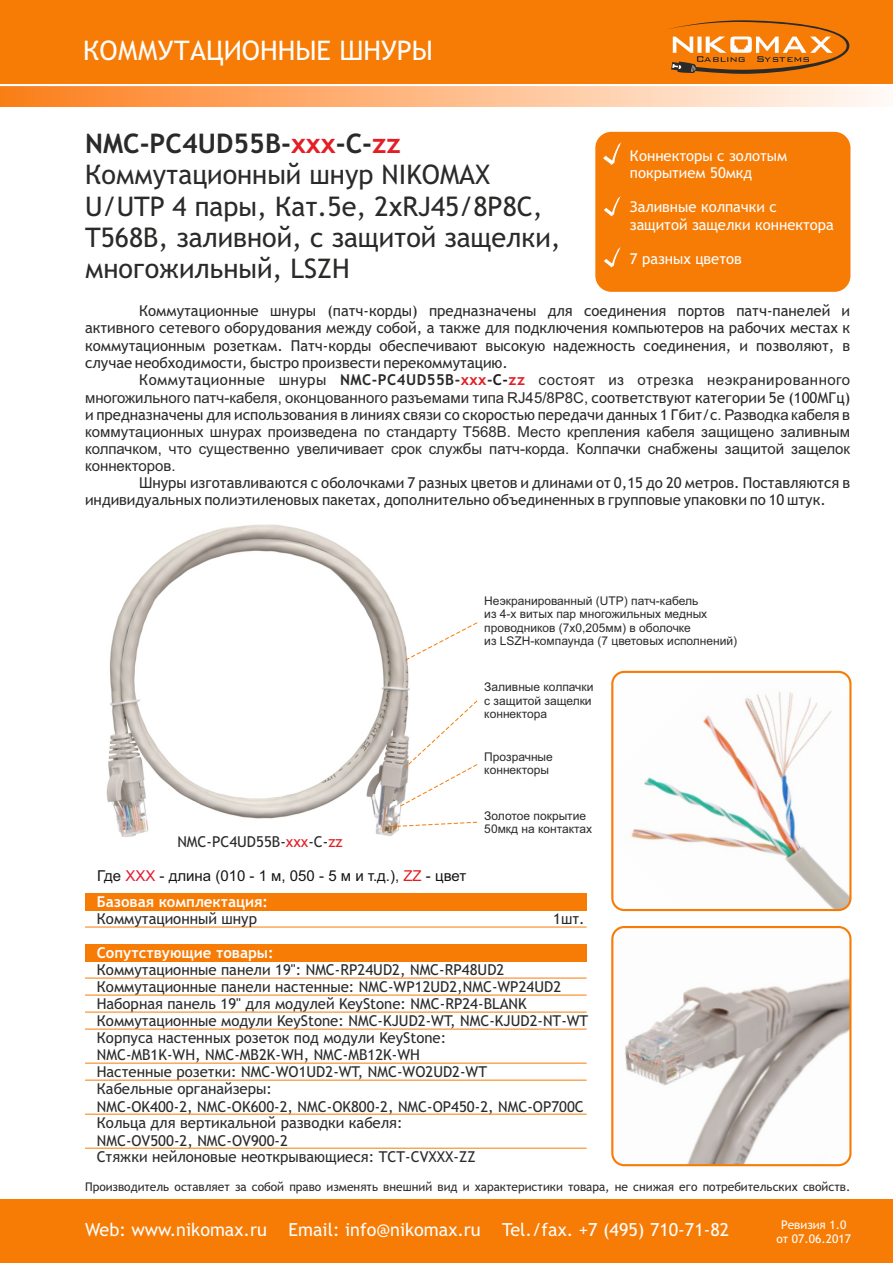
<style>
.page{position:relative;width:893px;height:1263px;background:#fff}
.page>*{position:absolute;margin:0;border:0;box-sizing:border-box;transform-origin:0 0}
.t1{font:27px/31.3px "Trebuchet MS";color:#2b2a29}
.t2{font:27px "Trebuchet MS";color:#fefefe}
.t3{font:18px "Trebuchet MS";color:#fefefe}
.t4{font:15px/17.4px "Trebuchet MS";color:#2b2a29}
.t5{font:15px/16.8px "Arial";color:#2b2a29;text-align:right}
.t6{font:700 15px "Trebuchet MS";color:#fefefe}
.t7{font:15px "Arial";color:#151616}
.t8{font:14.85px/17.2px "Trebuchet MS";color:#fefefe}
.t9{font:12px/13.4px "Arial";color:#2b2a29}
.t10{font:12px "Trebuchet MS";color:#2b2a29}
.t11{font:12px/14px "Trebuchet MS";color:#fefefe;text-align:center}
.s1{font-weight:700}
.s2{font-weight:700;color:#e31e24}
.s3{font-family:"Trebuchet MS"}
.s4{font-family:"Trebuchet MS";font-weight:700}
.s5{font-family:"Trebuchet MS";font-weight:700;color:#e31e24}
.s6{font-family:"Trebuchet MS";font-weight:700;color:#1f1b20}
.s7{font-family:"Arial"}
.s8{color:#e31e24}
.s9{color:#e21d35}
.s10{color:#2b2a29}
</style>
<div class="page">
<img style="left:612px;top:927px;width:238px;height:238px;border-radius:12px">
<div style="left:611px;top:926px;width:240px;height:240px;border:2px solid #f77c06;border-radius:12px"></div>
<img style="left:85px;top:524px;width:405px;height:387px">
<svg style="left:403px;top:622px;width:75px;height:39px"></svg>
<img style="left:612px;top:672px;width:238px;height:238px;border-radius:12px">
<div style="left:611px;top:671px;width:240px;height:240px;border:2px solid #f77c06;border-radius:12px"></div>
<svg style="left:398px;top:700px;width:80px;height:108px"></svg>
<svg style="left:390px;top:822px;width:88px;height:5px"></svg>
<div style="left:0;top:0;width:893px;height:85px;background:#f77c06"></div>
<div style="left:0;top:85px;width:893px;height:21px;background:linear-gradient(to right,#fd7e1c,#fffaf8)"></div>
<div style="left:0;top:1199px;width:893px;height:64px;background:#f77c06"></div>
<svg style="left:669px;top:20px;width:180px;height:54px"></svg>
<hr style="left:85px;top:927px;width:502px;height:1px;background:#f77c06">
<div style="left:85px;top:944px;width:502px;height:17px;background:#f77c06"></div>
<div style="left:85px;top:893px;width:502px;height:17px;background:#f77c06"></div>
<hr style="left:85px;top:1114px;width:502px;height:1px;background:#f77c06">
<hr style="left:85px;top:1080px;width:502px;height:1px;background:#f77c06">
<hr style="left:85px;top:1063px;width:502px;height:1px;background:#f77c06">
<hr style="left:85px;top:1148px;width:502px;height:1px;background:#f77c06">
<hr style="left:85px;top:1029px;width:502px;height:1px;background:#f77c06">
<hr style="left:85px;top:1012px;width:502px;height:1px;background:#f77c06">
<hr style="left:85px;top:995px;width:502px;height:1px;background:#f77c06">
<hr style="left:85px;top:978px;width:502px;height:1px;background:#f77c06">
<div style="left:595px;top:132px;width:255px;height:160px;background:#f77c06;border-radius:16px"></div>
<svg style="left:604px;top:196px;width:17px;height:20px"></svg>
<svg style="left:603px;top:142px;width:19px;height:23px"></svg>
<hr style="left:0;top:84px;width:893px;height:2px;background:#fefefe">
<svg style="left:604px;top:247px;width:17px;height:20px"></svg>
<h1 class="t2" style="left:83px;top:40px;width:351px">КОММУТАЦИОННЫЕ ШНУРЫ</h1>
<h1 class="t1" style="left:85px;top:130px;width:477px"><span class="s1">NMC-PC4UD55B-</span><span class="s2">xxx</span><span class="s1">-C-</span><span class="s2">zz<br></span>Коммутационный шнур NIKOMAX<br>U/UTP 4 пары, Кат.5е, 2хRJ45/8P8C,<br>T568B, заливной, с защитой защелки,</h1>
<p class="t8" style="left:630px;top:148px;width:159px">Коннекторы с золотым покрытием 50мкд</p>
<p class="t8" style="left:630px;top:200px;width:205px">Заливные колпачки с защитой защелки коннектора</p>
<p class="t8" style="left:630px;top:252px;width:113px">7 разных цветов</p>
<h1 class="t1" style="left:85px;top:255px;width:266px">многожильный, LSZH</h1>
<p class="t4" style="left:85px;top:303px;width:767px;text-align:justify;text-indent:54px">Коммутационные шнуры (патч-корды) предназначены для соединения портов патч-панелей и активного сетевого оборудования между собой, а также для подключения компьютеров на рабочих местах к коммутационным розеткам. Патч-корды обеспечивают высокую надежность соединения, и позволяют, в случае необходимости, быстро произвести перекоммутацию.</p>
<p class="t5" style="left:85px;top:373px;width:767px;line-height:17.4px"><span class="s3">Коммутационные шнуры</span> <span class="s4">NMC-PC4UD55B-</span><span class="s5">xxx</span><span class="s4">-</span><span class="s6">C-</span><span class="s5">zz</span> состоят из отрезка неэкранированного многожильного патч-кабеля, оконцованного разъемами типа RJ45/8P8C, <span class="s3">соответствуют категории 5e (100МГц)</span></p>
<p class="t4" style="left:85px;top:407px;width:767px">и предназначены для использования в линиях связи со скоростью передачи данных 1 Гбит/с<span class="s7">. Разводка кабеля в</span></p>
<p class="t5" style="left:85px;top:425px;width:767px;text-align:justify">коммутационных шнурах произведена по стандарту T568B. Место крепления кабеля защищено заливным колпачком, что существенно увеличивает срок службы патч-корда. Колпачки снабжены защитой защелок коннекторов.</p>
<p class="t4" style="left:85px;top:475px;width:767px;text-indent:54px">Шнуры изготавливаются с оболочками 7 разных цветов и длинами от 0,15 до 20 метров. Поставляются в индивидуальных полиэтиленовых пакетах, дополнительно объединенных в групповые упаковки по 10 штук.</p>
<p class="t9" style="left:484px;top:595px;width:254px">Неэкранированный (UTP) патч-кабель<br>из 4-х витых пар многожильных медных проводников (7х0,205мм) в оболочке<br>из LSZH-компаунда (7 цветовых исполнений)</p>
<p class="t9" style="left:484px;top:681px;width:111px">Заливные колпачки с защитой защелки коннектора</p>
<p class="t4" style="left:177px;top:834px;width:167px">NMC-PC4UD55B-<span class="s8">xxx</span>-C-<span class="s8">zz</span></p>
<p class="t7" style="left:97px;top:870px;width:371px">Где <span class="s9">XXX</span> - длина (010 - 1 м, 050 - 5 м и т.д.)<span class="s10">,</span> <span class="s8">ZZ</span> - цвет</p>
<p class="t6" style="left:97px;top:896px;width:173px">Базовая комплектация:</p>
<p class="t9" style="left:484px;top:751px;width:70px">Прозрачные коннекторы</p>
<p class="t9" style="left:484px;top:810px;width:109px">Золотое покрытие<br>50мкд на контактах</p>
<p class="t4" style="left:97px;top:911px;width:162px">Коммутационный шнур</p>
<p class="t4" style="left:553px;top:911px;width:33px">1шт.</p>
<p class="t6" style="left:97px;top:947px;width:178px">Сопутствующие товары:</p>
<p class="t4" style="left:97px;top:962px;width:409px">Коммутационные панели 19": NMC-RP24UD2, NMC-RP48UD2</p>
<p class="t4" style="left:97px;top:979px;width:466px">Коммутационные панели настенные: NMC-WP12UD2,NMC-WP24UD2</p>
<p class="t4" style="left:97px;top:996px;width:431px">Наборная панель 19" для модулей KeyStone: NMC-RP24-BLANK</p>
<p class="t4" style="left:97px;top:1013px;width:493px">Коммутационные модули KeyStone: NMC-KJUD2-WT, NMC-KJUD2-NT-WT</p>
<p class="t4" style="left:97px;top:1030px;width:351px">Корпуса настенных розеток под модули KeyStone:<br>NMC-MB1K-WH, NMC-MB2K-WH, NMC-MB12K-WH</p>
<p class="t4" style="left:97px;top:1064px;width:392px">Настенные розетки: NMC-WO1UD2-WT, NMC-WO2UD2-WT</p>
<p class="t4" style="left:97px;top:1081px;width:489px">Кабельные органайзеры:<br>NMC-OK400-2, NMC-OK600-2, NMC-OK800-2, NMC-OP450-2, NMC-OP700C</p>
<p class="t4" style="left:97px;top:1115px;width:307px">Кольца для вертикальной разводки кабеля:<br>NMC-OV500-2, NMC-OV900-2</p>
<p class="t4" style="left:97px;top:1149px;width:380px">Стяжки нейлоновые неоткрывающиеся: TCT-CVXXX-ZZ</p>
<p class="t10" style="left:85px;top:1182px;width:767px">Производитель оставляет за собой право изменять внешний вид и характеристики товара, не снижая его потребительских свойств.</p>
<p class="t3" style="left:85px;top:1223px;width:646px">Web: www.nikomax.ru Email: info@nikomax.ru Tel./fax. +7 (495) 710-71-82</p>
<p class="t11" style="left:776px;top:1218px;width:76px">Ревизия 1.0 от 07.06.2017</p>
</div>
